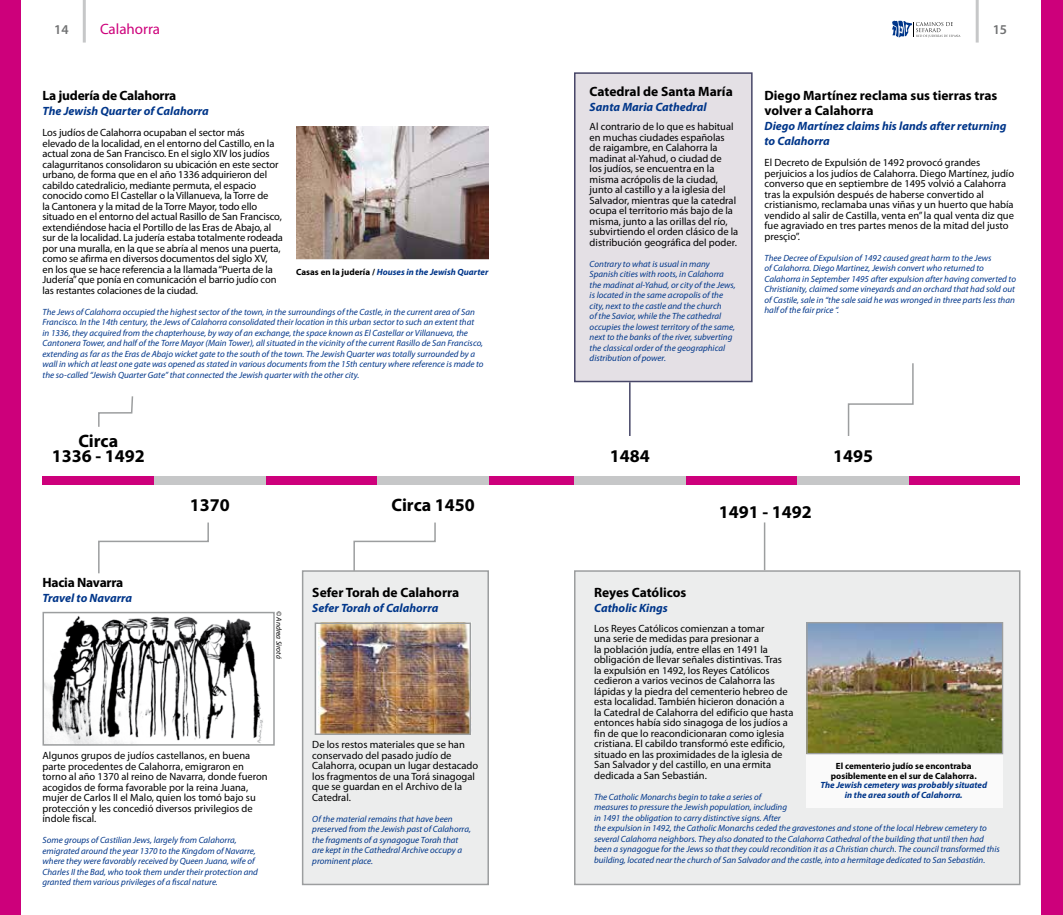
<style>
.page{position:relative;width:1063px;height:915px;background:#fff}
.page>*{position:absolute;margin:0;border:0;box-sizing:border-box;transform-origin:0 0}
.t1{font:700 18px/15px "Myriad Pro";color:#000;text-align:center}
.t2{font:15px "Myriad Pro";color:#cd007b}
.t3{font:700 13.5px/15px "Myriad Pro";color:#000}
.t4{font:700 13.5px "Myriad Pro";letter-spacing:-.02em;color:#000}
.t5{font:600 13.5px "Myriad Pro";color:#707172}
.t6{font:italic 700 12px/15px "Myriad Pro";color:#00368a}
.t7{font:10.5px/10.5px "Myriad Pro";color:#000}
.t8{font:italic 9px/10.5px "Myriad Pro";color:#00368a}
.t9{font:italic 700 9px/9.8px "Myriad Pro";color:#00368a;text-align:center}
.t10{font:700 9px/9.8px "Myriad Pro";color:#000;text-align:center}
.t11{font:italic 7.5px "Myriad Pro";color:#000}
.s1{font-style:normal;color:#000}
</style>
<div class="page">
<div style="left:1042px;top:0;width:21px;height:914px;background:#cd007b"></div>
<hr style="left:976px;top:0;width:3px;height:43px;background:#c6c7c8">
<svg style="left:892px;top:21px;width:69px;height:17px"></svg>
<hr style="left:83px;top:0;width:3px;height:43px;background:#c6c7c8">
<div style="left:0;top:0;width:21px;height:914px;background:#cd007b"></div>
<div style="left:43px;top:475px;width:977px;height:9px;background:#cd007b"></div>
<div style="left:154px;top:475px;width:112px;height:9px;background:#c6c7c8"></div>
<div style="left:574px;top:475px;width:112px;height:9px;background:#c6c7c8"></div>
<div style="left:797px;top:475px;width:112px;height:9px;background:#c6c7c8"></div>
<div style="left:377px;top:475px;width:112px;height:9px;background:#c6c7c8"></div>
<div style="left:574px;top:570px;width:446px;height:314px;background:#eceded;border:2px solid #9c9e9f"></div>
<hr style="left:764px;top:522px;width:1px;height:48px;background:#9c9e9f">
<div style="left:574px;top:72px;width:179px;height:310px;background:#e4e0e5;border:2px solid #474668"></div>
<hr style="left:629px;top:382px;width:2px;height:54px;background:#474668">
<svg style="left:847px;top:363px;width:67px;height:73px"></svg>
<svg style="left:98px;top:522px;width:111px;height:52px"></svg>
<svg style="left:353px;top:522px;width:83px;height:48px"></svg>
<svg style="left:98px;top:396px;width:36px;height:31px"></svg>
<div style="left:302px;top:570px;width:187px;height:314px;background:#eceded;border:2px solid #9c9e9f"></div>
<img style="left:46px;top:616px;width:217px;height:126px">
<div style="left:43px;top:611px;width:232px;height:134px;border:2px solid #9c9e9f"></div>
<img style="left:318px;top:625px;width:150px;height:106px">
<div style="left:315px;top:622px;width:156px;height:112px;border:2px solid #9c9e9f"></div>
<img style="left:297px;top:126px;width:192px;height:133px">
<div style="left:806px;top:752px;width:196px;height:55px;background:#fff"></div>
<img style="left:808px;top:623px;width:193px;height:129px">
<div style="left:806px;top:621px;width:197px;height:133px;border:1px solid #9c9e9f"></div>
<p class="t5" style="left:54px;top:21px;width:16px">14</p>
<h2 class="t2" style="left:100px;top:20px;width:62px">Calahorra</h2>
<p class="t5" style="left:993px;top:21px;width:16px">15</p>
<p class="t4" style="left:43px;top:87px;width:135px">La judería de Calahorra</p>
<p class="t6" style="left:43px;top:103px;width:168px">The Jewish Quarter of Calahorra</p>
<p class="t7" style="left:43px;top:127px;width:242px">Los judíos de Calahorra ocupaban el sector más<br>elevado de la localidad, en el entorno del Castillo, en la actual zona de San Francisco. En el siglo XIV los judíos calagurritanos consolidaron su ubicación en este sector urbano, de forma que en el año 1336 adquirieron del cabildo catedralicio, mediante permuta, el espacio conocido como El Castellar o la Villanueva, la Torre de<br>la Cantonera y la mitad de la Torre Mayor, todo ello situado en el entorno del actual Rasillo de San Francisco, extendiéndose hacia el Portillo de las Eras de Abajo, al sur de la localidad. La judería estaba totalmente rodeada por una muralla, en la que se abría al menos una puerta, como se afirma en diversos documentos del siglo XV,<br>en los que se hace referencia a la llamada “Puerta de la Judería” que ponía en comunicación el barrio judío con las restantes colaciones de la ciudad.</p>
<p class="t8" style="left:43px;top:306px;width:443px">The Jews of Calahorra occupied the highest sector of the town, in the surroundings of the Castle, in the current area of San Francisco. In the 14th century, the Jews of Calahorra consolidated their location in this urban sector to such an extent that<br>in 1336, they acquired from the chapterhouse, by way of an exchange, the space known as El Castellar or Villanueva, the Cantonera Tower, and half of the Torre Mayor (Main Tower), all situated in the vicinity of the current Rasillo de San Francisco, extending as far as the Eras de Abajo wicket gate to the south of the town. The Jewish Quarter was totally surrounded by a wall in which at least one gate was opened as stated in various documents from the 15th century where reference is made to the so-called “Jewish Quarter Gate” that connected the Jewish quarter with the other city.</p>
<p class="t9" style="left:296px;top:267px;width:194px"><span class="s1">Casas en la judería /</span> Houses in the Jewish Quarter</p>
<h1 class="t1" style="left:52px;top:433px;width:94px">Circa<br>1336 - 1492</h1>
<p class="t4" style="left:43px;top:573px;width:82px">Hacia Navarra</p>
<p class="t6" style="left:43px;top:589px;width:91px">Travel to Navarra</p>
<h1 class="t1" style="left:190px;top:497px;width:41px">1370</h1>
<h1 class="t1" style="left:391px;top:497px;width:85px">Circa 1450</h1>
<p class="t11" style="left:284px;top:611px;width:49px;rotate:90deg">© Andrea Sirotá</p>
<p class="t3" style="left:312px;top:584px;width:148px">Sefer Torah de Calahorra</p>
<p class="t6" style="left:312px;top:599px;width:128px">Sefer Torah of Calahorra</p>
<p class="t7" style="left:43px;top:750px;width:227px">Algunos grupos de judíos castellanos, en buena parte procedentes de Calahorra, emigraron en torno al año 1370 al reino de Navarra, donde fueron acogidos de forma favorable por la reina Juana, mujer de Carlos II el Malo, quien los tomó bajo su protección y les concedió diversos privilegios de índole fiscal.</p>
<p class="t8" style="left:43px;top:834px;width:217px">Some groups of Castilian Jews, largely from Calahorra, emigrated around the year 1370 to the Kingdom of Navarre, where they were favorably received by Queen Juana, wife of Charles II the Bad, who took them under their protection and granted them various privileges of a fiscal nature.</p>
<p class="t7" style="left:312px;top:739px;width:167px">De los restos materiales que se han conservado del pasado judío de<br>Calahorra, ocupan un lugar destacado los fragmentos de una Torá sinagogal que se guardan en el Archivo de la<br>Catedral.</p>
<p class="t8" style="left:312px;top:813px;width:160px">Of the material remains that have been preserved from the Jewish past of Calahorra, the fragments of a synagogue Torah that are kept in the Cathedral Archive occupy a prominent place.</p>
<p class="t3" style="left:590px;top:83px;width:145px">Catedral de Santa María</p>
<p class="t6" style="left:590px;top:98px;width:119px">Santa Maria Cathedral</p>
<p class="t7" style="left:590px;top:121px;width:150px">Al contrario de lo que es habitual en muchas ciudades españolas de raigambre, en Calahorra la madinat al-Yahud, o ciudad de<br>los judíos, se encuentra en la misma acrópolis de la ciudad, junto al castillo y a la iglesia del<br>Salvador, mientras que la catedral ocupa el territorio más bajo de la misma, junto a las orillas del río, subvirtiendo el orden clásico de la distribución geográfica del poder.</p>
<p class="t8" style="left:590px;top:258px;width:148px">Contrary to what is usual in many Spanish cities with roots, in Calahorra the madinat al-Yahud, or city of the Jews, is located in the same acropolis of the city, next to the castle and the church<br>of the Savior, while the The cathedral occupies the lowest territory of the same, next to the banks of the river, subverting the classical order of the geographical distribution of power.</p>
<p class="t3" style="left:765px;top:88px;width:234px">Diego Martínez reclama sus tierras tras volver a Calahorra</p>
<p class="t6" style="left:765px;top:118px;width:243px">Diego Martínez claims his lands after returning to Calahorra</p>
<p class="t7" style="left:765px;top:157px;width:251px">El Decreto de Expulsión de 1492 provocó grandes perjuicios a los judíos de Calahorra. Diego Martínez, judío converso que en septiembre de 1495 volvió a Calahorra tras la expulsión después de haberse convertido al cristianismo, reclamaba unas viñas y un huerto que había vendido al salir de Castilla, venta en” la qual venta diz que fue agraviado en tres partes menos de la mitad del justo presçio”.</p>
<p class="t8" style="left:765px;top:252px;width:253px">Thee Decree of Expulsion of 1492 caused great harm to the Jews<br>of Calahorra. Diego Martinez, Jewish convert who returned to Calahorra in September 1495 after expulsion after having converted to Christianity, claimed some vineyards and an orchard that had sold out of Castile, sale in “the sale said he was wronged in three parts less than half of the fair price “.</p>
<h1 class="t1" style="left:610px;top:448px;width:41px">1484</h1>
<h1 class="t1" style="left:833px;top:448px;width:41px">1495</h1>
<h1 class="t1" style="left:719px;top:503px;width:94px">1491 - 1492</h1>
<p class="t3" style="left:594px;top:584px;width:94px">Reyes Católicos</p>
<p class="t6" style="left:594px;top:600px;width:75px">Catholic Kings</p>
<p class="t7" style="left:594px;top:622px;width:201px">Los Reyes Católicos comienzan a tomar<br>una serie de medidas para presionar a<br>la población judía, entre ellas en 1491 la obligación de llevar señales distintivas. Tras<br>la expulsión en 1492, los Reyes Católicos cedieron a varios vecinos de Calahorra las lápidas y la piedra del cementerio hebreo de esta localidad. También hicieron donación a la Catedral de Calahorra del edificio que hasta entonces había sido sinagoga de los judíos a fin de que lo reacondicionaran como iglesia cristiana. El cabildo transformó este edificio, situado en las proximidades de la iglesia de San Salvador y del castillo, en una ermita dedicada a San Sebastián.</p>
<p class="t8" style="left:594px;top:791px;width:407px">The Catholic Monarchs begin to take a series of<br>measures to pressure the Jewish population, including<br>in 1491 the obligation to carry distinctive signs. After<br>the expulsion in 1492, the Catholic Monarchs ceded the gravestones and stone of the local Hebrew cemetery to several Calahorra neighbors. They also donated to the Calahorra Cathedral of the building that until then had been a synagogue for the Jews so that they could recondition it as a Christian church. The council transformed this building, located near the church of San Salvador and the castle, into a hermitage dedicated to San Sebastián.</p>
<p class="t10" style="left:831px;top:760px;width:147px">El cementerio judío se encontraba posiblemente en el sur de Calahorra.</p>
<p class="t9" style="left:820px;top:779px;width:168px">The Jewish cemetery was probably situated in the area south of Calahorra.</p>
</div>
